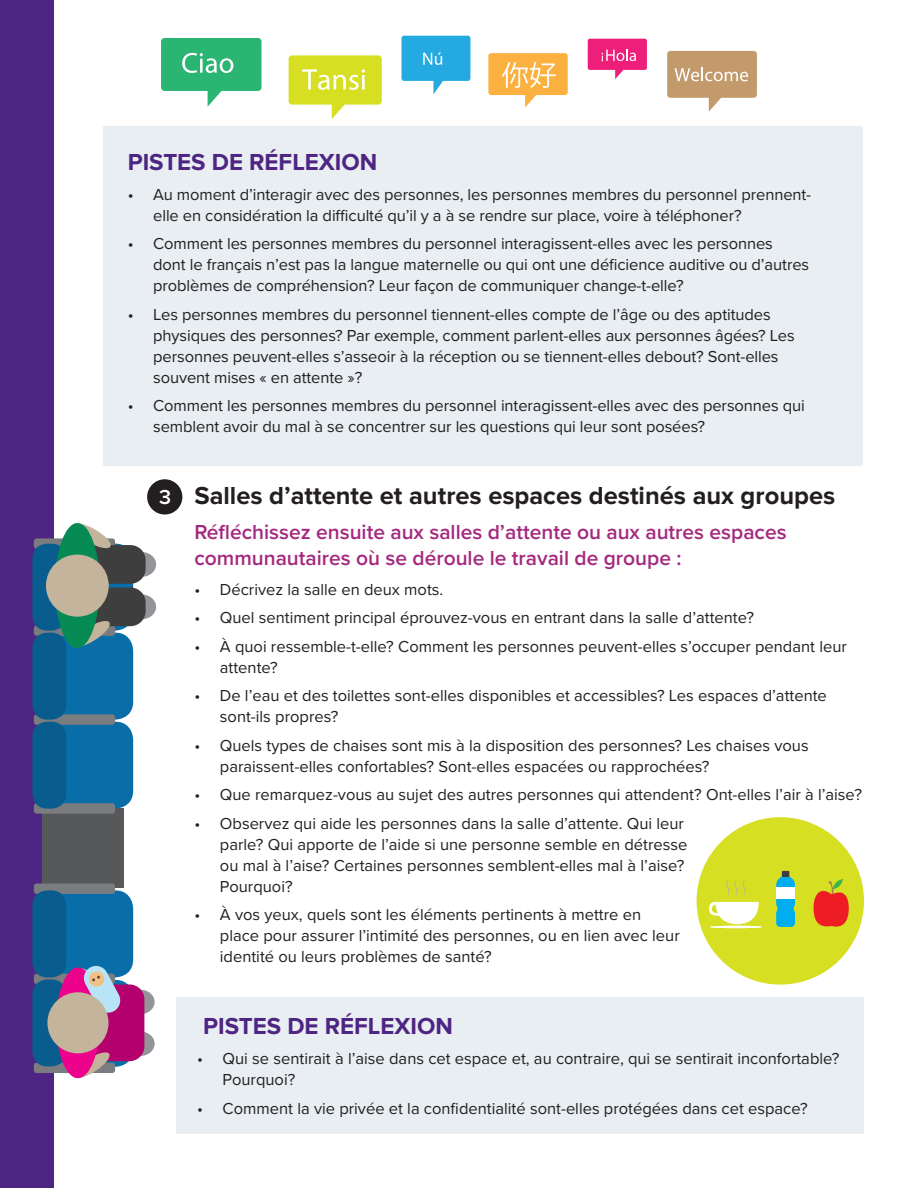
<style>
.page{position:relative;width:918px;height:1188px;background:#fff}
.page>*{position:absolute;margin:0;border:0;box-sizing:border-box;transform-origin:0 0}
.Black_Heading{font:700 25.5px "Proxima Nova";color:#231f20}
.ThinkAboutIt{font:700 24px "Proxima Nova";color:#4e2582}
.Purple_Sub_1{font:600 21px/25.2px "Proxima Nova";color:#a4287e}
.t1{font:600 21px "Proxima Nova";color:#fff}
.t2{font:16.5px/21px "Proxima Nova";color:#231f20}
</style>
<div class="page">
<div style="left:0;top:0;width:54px;height:1188px;background:#4e2582"></div>
<div style="left:176px;top:997px;width:688px;height:137px;background:#e8eef2"></div>
<div style="left:34px;top:633px;width:99px;height:87px;background:#096ea8;border-radius:18px"></div>
<div style="left:34px;top:722px;width:99px;height:87px;background:#096ea8;border-radius:18px"></div>
<div style="left:34px;top:890px;width:99px;height:87px;background:#096ea8;border-radius:18px"></div>
<div style="left:42px;top:809px;width:81px;height:79px;background:#57585a"></div>
<div style="left:34px;top:714px;width:81px;height:11px;background:#7a7c7f;border-radius:3px"></div>
<div style="left:34px;top:883px;width:81px;height:11px;background:#7a7c7f;border-radius:3px"></div>
<div style="left:34px;top:1063px;width:81px;height:10px;background:#7a7c7f;border-radius:3px"></div>
<svg style="left:34px;top:625px;width:81px;height:11px"></svg>
<div style="left:34px;top:803px;width:81px;height:11px;background:#7a7c7f;border-radius:3px"></div>
<div style="left:34px;top:538px;width:81px;height:11px;background:#7a7c7f;border-radius:3px"></div>
<svg style="left:34px;top:974px;width:81px;height:10px"></svg>
<div style="left:32px;top:544px;width:34px;height:87px;background:#085d8e;border-radius:15px"></div>
<div style="left:32px;top:890px;width:34px;height:87px;background:#085d8e;border-radius:15px"></div>
<div style="left:32px;top:633px;width:34px;height:87px;background:#085d8e;border-radius:15px"></div>
<div style="left:32px;top:979px;width:34px;height:87px;background:#085d8e;border-radius:15px"></div>
<div style="left:32px;top:722px;width:34px;height:87px;background:#085d8e;border-radius:15px"></div>
<div style="left:127px;top:552px;width:29px;height:25px;background:#939598;border-radius:50%"></div>
<div style="left:127px;top:594px;width:29px;height:25px;background:#939598;border-radius:50%"></div>
<div style="left:67px;top:588px;width:79px;height:38px;background:#3e3e3f;border-radius:15px"></div>
<div style="left:67px;top:545px;width:79px;height:39px;background:#3e3e3f;border-radius:15px"></div>
<svg style="left:71px;top:621px;width:41px;height:28px"></svg>
<svg style="left:72px;top:523px;width:40px;height:26px"></svg>
<div style="left:55px;top:523px;width:45px;height:125px;background:#058b53;border-radius:50%"></div>
<div style="left:46px;top:555px;width:63px;height:62px;background:#c3b49b;border-radius:50%"></div>
<svg style="left:126px;top:990px;width:29px;height:24px"></svg>
<svg style="left:126px;top:1031px;width:29px;height:25px"></svg>
<div style="left:68px;top:985px;width:76px;height:76px;background:#b4016d;border-radius:15px"></div>
<svg style="left:72px;top:1052px;width:39px;height:27px"></svg>
<div style="left:56px;top:968px;width:44px;height:110px;background:#ed028c;border-radius:50%"></div>
<svg style="left:71px;top:966px;width:51px;height:47px"></svg>
<div style="left:47px;top:992px;width:62px;height:61px;background:#c3b49b;border-radius:50%"></div>
<div style="left:147px;top:479px;width:35px;height:36px;background:#231f20;border-radius:50%"></div>
<div style="left:697px;top:817px;width:167px;height:168px;background:#d6df21;border-radius:50%"></div>
<svg style="left:776px;top:871px;width:19px;height:56px"></svg>
<svg style="left:814px;top:879px;width:35px;height:48px"></svg>
<hr style="left:710px;top:926px;width:52px;height:2px;background:#fff;border-radius:50%">
<svg style="left:709px;top:879px;width:50px;height:45px"></svg>
<div style="left:776px;top:887px;width:19px;height:11px;background:#fff"></div>
<div style="left:103px;top:126px;width:759px;height:339px;background:#e8eef2"></div>
<svg style="left:161px;top:38px;width:101px;height:69px"></svg>
<svg style="left:289px;top:55px;width:93px;height:64px"></svg>
<hr style="left:362px;top:75px;width:3px;height:15px;background:#fff">
<svg style="left:402px;top:36px;width:68px;height:58px"></svg>
<svg style="left:488px;top:53px;width:80px;height:54px"></svg>
<svg style="left:588px;top:39px;width:59px;height:40px"></svg>
<svg style="left:667px;top:51px;width:90px;height:61px"></svg>
<p class="ThinkAboutIt" style="left:128px;top:148px;width:251px">PISTES DE RÉFLEXION</p>
<p class="t2" style="left:153px;top:183px;width:660px;text-indent:-26px">• Au moment d’interagir avec des personnes, les personnes membres du personnel prennent&shy;elle en considération la difficulté qu’il y a à se rendre sur place, voire à téléphoner?</p>
<p class="t2" style="left:153px;top:232px;width:658px;text-indent:-26px">• Comment les personnes membres du personnel interagissent-elles avec les personnes dont le français n’est pas la langue maternelle ou qui ont une déficience auditive ou d’autres problèmes de compréhension? Leur façon de communiquer change-t-elle?</p>
<p class="t2" style="left:153px;top:303px;width:643px;text-indent:-26px">• Les personnes membres du personnel tiennent-elles compte de l’âge ou des aptitudes physiques des personnes? Par exemple, comment parlent-elles aux personnes âgées? Les personnes peuvent-elles s’asseoir à la réception ou se tiennent-elles debout? Sont-elles souvent mises « en attente »?</p>
<p class="t2" style="left:153px;top:394px;width:653px;text-indent:-26px">• Comment les personnes membres du personnel interagissent-elles avec des personnes qui semblent avoir du mal à se concentrer sur les questions qui leur sont posées?</p>
<p class="t1" style="left:159px;top:481px;width:14px">3</p>
<p class="Black_Heading" style="left:194px;top:480px;width:642px">Salles d’attente et autres espaces destinés aux groupes</p>
<p class="Purple_Sub_1" style="left:194px;top:519px;width:594px">Réfléchissez ensuite aux salles d’attente ou aux autres espaces communautaires où se déroule le travail de groupe :</p>
<p class="t2" style="left:194px;top:578px;width:250px">• Décrivez la salle en deux mots.</p>
<p class="t2" style="left:194px;top:606px;width:561px">• Quel sentiment principal éprouvez-vous en entrant dans la salle d’attente?</p>
<p class="t2" style="left:220px;top:635px;width:628px;text-indent:-26px">• À quoi ressemble-t-elle? Comment les personnes peuvent-elles s’occuper pendant leur attente?</p>
<p class="t2" style="left:220px;top:684px;width:609px;text-indent:-26px">• De l’eau et des toilettes sont-elles disponibles et accessibles? Les espaces d’attente sont-ils propres?</p>
<p class="t2" style="left:220px;top:734px;width:590px;text-indent:-26px">• Quels types de chaises sont mis à la disposition des personnes? Les chaises vous paraissent-elles confortables? Sont-elles espacées ou rapprochées?</p>
<p class="t2" style="left:194px;top:783px;width:669px">• Que remarquez-vous au sujet des autres personnes qui attendent? Ont-elles l’air à l’aise?</p>
<p class="t2" style="left:220px;top:812px;width:469px;text-indent:-26px">• Observez qui aide les personnes dans la salle d’attente. Qui leur parle? Qui apporte de l’aide si une personne semble en détresse ou mal à l’aise? Certaines personnes semblent-elles mal à l’aise?<br>Pourquoi?</p>
<p class="t2" style="left:220px;top:903px;width:461px;text-indent:-26px">• À vos yeux, quels sont les éléments pertinents à mettre en place pour assurer l’intimité des personnes, ou en lien avec leur identité ou leurs problèmes de santé?</p>
<p class="ThinkAboutIt" style="left:203px;top:1012px;width:251px">PISTES DE RÉFLEXION</p>
<p class="t2" style="left:223px;top:1047px;width:618px;text-indent:-26px">• Qui se sentirait à l’aise dans cet espace et, au contraire, qui se sentirait inconfortable?<br>Pourquoi?</p>
<p class="t2" style="left:197px;top:1097px;width:612px">• Comment la vie privée et la confidentialité sont-elles protégées dans cet espace?</p>
</div>
